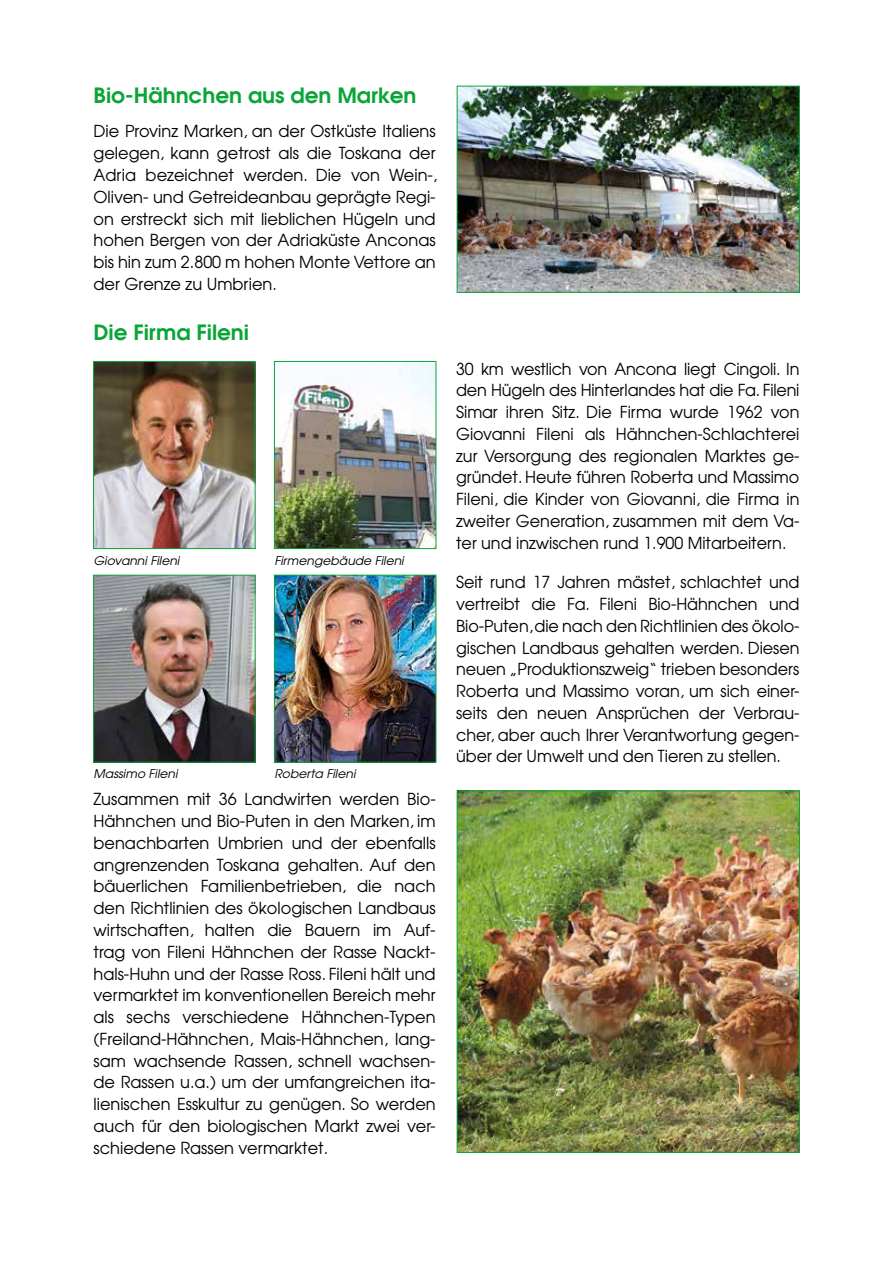
<style>
.page{position:relative;width:893px;height:1263px;background:#fff}
.page>*{position:absolute;margin:0;border:0;box-sizing:border-box;transform-origin:0 0}
.t1{font:600 21px "Avant Garde";letter-spacing:-.005em;color:#0aa537}
.t2{font:16.5px/21.8px "Avant Garde";color:#000;text-align:justify}
.t3{font:italic 12px "Avant Garde";color:#000}
</style>
<div class="page">
<img style="left:459px;top:88px;width:339px;height:203px">
<div style="left:457px;top:86px;width:343px;height:207px;border:1px solid #0aa537"></div>
<img style="left:95px;top:363px;width:158px;height:184px">
<div style="left:93px;top:361px;width:162px;height:188px;border:1px solid #0aa537"></div>
<img style="left:276px;top:363px;width:158px;height:184px">
<div style="left:274px;top:361px;width:162px;height:188px;border:1px solid #0aa537"></div>
<img style="left:459px;top:793px;width:339px;height:357px">
<div style="left:457px;top:791px;width:343px;height:361px;border:1px solid #0aa537"></div>
<img style="left:95px;top:577px;width:158px;height:183px">
<div style="left:93px;top:575px;width:162px;height:187px;border:1px solid #0aa537"></div>
<img style="left:276px;top:577px;width:158px;height:183px">
<div style="left:274px;top:575px;width:162px;height:187px;border:1px solid #0aa537"></div>
<p class="t1" style="left:94px;top:81px;width:324px">Bio-Hähnchen aus den Marken</p>
<p class="t2" style="left:94px;top:120px;width:345px">Die Provinz Marken, an der Ostküste Italiens gelegen, kann getrost als die Toskana der Adria bezeichnet werden. Die von Wein-, Oliven- und Getreideanbau geprägte Regi&shy;on erstreckt sich mit lieblichen Hügeln und hohen Bergen von der Adriaküste Anconas bis hin zum 2.800 m hohen Monte Vettore an der Grenze zu Umbrien.</p>
<p class="t1" style="left:94px;top:319px;width:157px">Die Firma Fileni</p>
<p class="t3" style="left:94px;top:553px;width:87px">Giovanni Fileni</p>
<p class="t3" style="left:274px;top:553px;width:131px">Firmengebäude Fileni</p>
<p class="t3" style="left:94px;top:766px;width:85px">Massimo Fileni</p>
<p class="t3" style="left:274px;top:766px;width:83px">Roberta Fileni</p>
<p class="t2" style="left:94px;top:788px;width:344px">Zusammen mit 36 Landwirten werden Bio-Hähnchen und Bio-Puten in den Marken, im benachbarten Umbrien und der ebenfalls angrenzenden Toskana gehalten. Auf den bäuerlichen Familienbetrieben, die nach den Richtlinien des ökologischen Landbaus wirtschaften, halten die Bauern im Auf&shy;trag von Fileni Hähnchen der Rasse Nackt&shy;hals-Huhn und der Rasse Ross. Fileni hält und vermarktet im konventionellen Bereich mehr als sechs verschiedene Hähnchen-Typen (Freiland-Hähnchen, Mais-Hähnchen, lang&shy;sam wachsende Rassen, schnell wachsen&shy;de Rassen u.a.) um der umfangreichen ita&shy;lienischen Esskultur zu genügen. So werden auch für den biologischen Markt zwei ver&shy;schiedene Rassen vermarktet.</p>
<p class="t2" style="left:456px;top:357px;width:345px">30 km westlich von Ancona liegt Cingoli. In den Hügeln des Hinterlandes hat die Fa. Fileni Simar ihren Sitz. Die Firma wurde 1962 von Giovanni Fileni als Hähnchen-Schlachterei zur Versorgung des regionalen Marktes ge&shy;gründet. Heute führen Roberta und Massimo Fileni, die Kinder von Giovanni, die Firma in zweiter Generation, zusammen mit dem Va&shy;ter und inzwischen rund 1.900 Mitarbeitern.</p>
<p class="t2" style="left:456px;top:571px;width:345px">Seit rund 17 Jahren mästet, schlachtet und vertreibt die Fa. Fileni Bio-Hähnchen und Bio-Puten, die nach den Richtlinien des ökolo&shy;gischen Landbaus gehalten werden. Diesen neuen „Produktionszweig“ trieben besonders Roberta und Massimo voran, um sich einer&shy;seits den neuen Ansprüchen der Verbrau&shy;cher, aber auch Ihrer Verantwortung gegen&shy;über der Umwelt und den Tieren zu stellen.</p>
</div>
